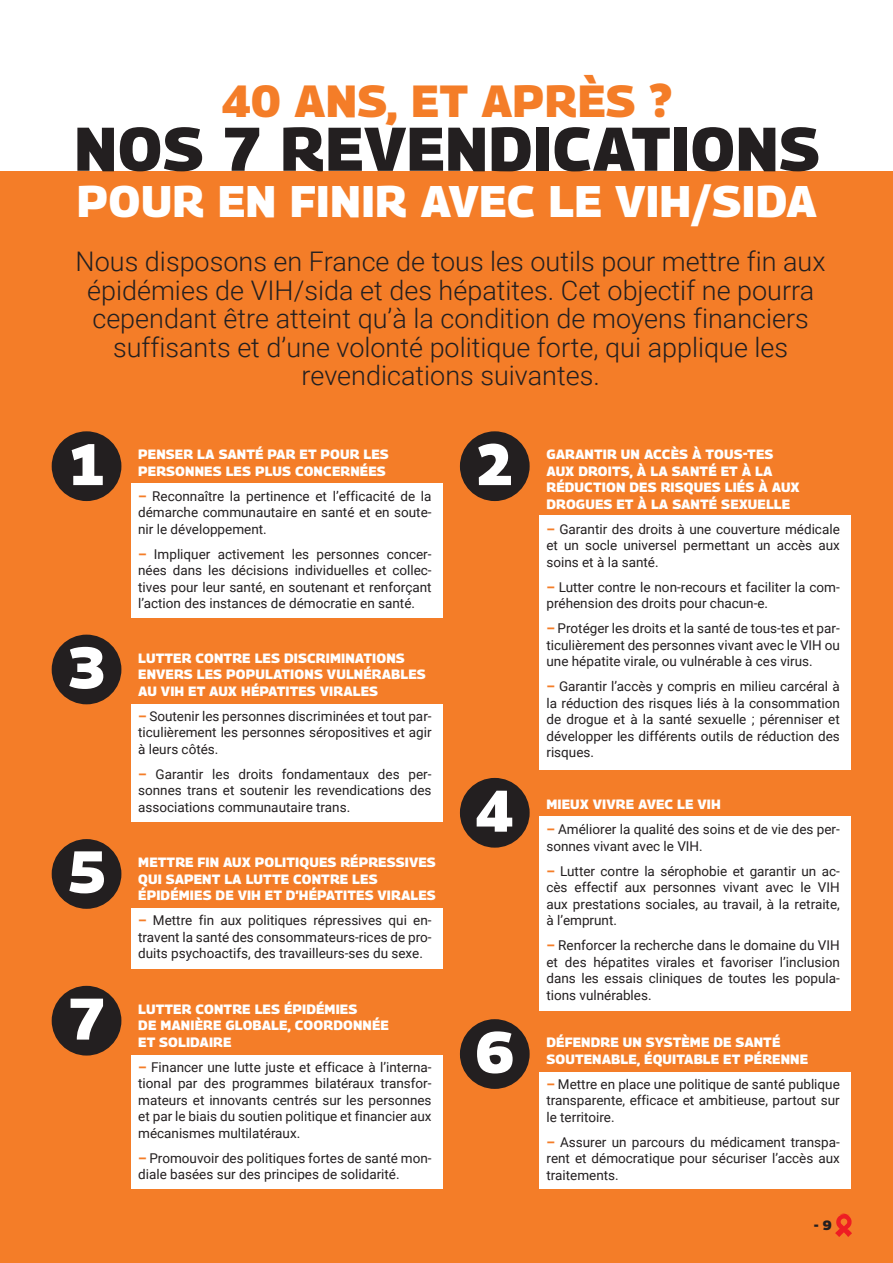
<style>
.page{position:relative;width:893px;height:1263px;background:#fff}
.page>*{position:absolute;margin:0;border:0;box-sizing:border-box;transform-origin:0 0}
.t1{font:900 61.5px "Panorama";letter-spacing:.01em;color:#231f20}
.t2{font:900 58.5px "Panorama";color:#fff}
.t3{font:900 45px "Panorama";letter-spacing:.01em;color:#f47d28}
.t4{font:900 44.25px "Panorama";letter-spacing:.01em;color:#fff}
.t5{font:300 27px/28.5px "Roboto";color:#231f20;text-align:center}
.t6{font:13.5px/16.5px "Roboto";color:#231f20;text-align:justify}
.t7{font:900 13.5px/16.5px "Panorama";letter-spacing:.01em;color:#fff}
.t8{font:900 13.5px "Panorama";color:#231f20}
.s1{font-weight:900;color:#f47d28}
</style>
<div class="page">
<div style="left:0;top:157px;width:893px;height:1106px;background:#f47d28"></div>
<div style="left:0;top:0;width:893px;height:170px;background:#fff"></div>
<svg style="left:835px;top:1213px;width:17px;height:24px"></svg>
<div style="left:131px;top:483px;width:311px;height:135px;background:#fff"></div>
<div style="left:52px;top:431px;width:69px;height:70px;background:#231f20;border-radius:50%"></div>
<div style="left:131px;top:704px;width:311px;height:118px;background:#fff"></div>
<div style="left:52px;top:635px;width:69px;height:69px;background:#231f20;border-radius:50%"></div>
<div style="left:131px;top:908px;width:311px;height:61px;background:#fff"></div>
<div style="left:52px;top:839px;width:69px;height:70px;background:#231f20;border-radius:50%"></div>
<div style="left:131px;top:1055px;width:311px;height:134px;background:#fff"></div>
<div style="left:52px;top:986px;width:69px;height:69px;background:#231f20;border-radius:50%"></div>
<div style="left:539px;top:515px;width:311px;height:255px;background:#fff"></div>
<div style="left:460px;top:431px;width:70px;height:70px;background:#231f20;border-radius:50%"></div>
<div style="left:539px;top:817px;width:311px;height:194px;background:#fff"></div>
<div style="left:460px;top:778px;width:70px;height:70px;background:#231f20;border-radius:50%"></div>
<div style="left:539px;top:1072px;width:311px;height:117px;background:#fff"></div>
<div style="left:460px;top:1019px;width:70px;height:70px;background:#231f20;border-radius:50%"></div>
<h3 class="t3" style="left:222px;top:64px;width:452px">40 ANS, ET APRÈS ?</h3>
<h1 class="t1" style="left:74px;top:99px;width:747px">NOS 7 REVENDICATIONS</h1>
<h3 class="t4" style="left:77px;top:166px;width:742px">POUR EN FINIR AVEC LE VIH/SIDA</h3>
<p class="t5" style="left:76px;top:246px;width:751px">Nous disposons en France de tous les outils pour mettre fin aux épidémies de VIH/sida et des hépatites. Cet objectif ne pourra cependant être atteint qu’à la condition de moyens financiers suffisants et d’une volonté politique forte, qui applique les revendications suivantes.</p>
<h2 class="t2" style="left:67px;top:417px;width:40px">1</h2>
<p class="t7" style="left:138px;top:445px;width:252px">PENSER LA SANTÉ PAR ET POUR LES<br>PERSONNES LES PLUS CONCERNÉES</p>
<p class="t6" style="left:138px;top:487px;width:295px"><span class="s1">–</span> Reconnaître la pertinence et l’efficacité de la démarche communautaire en santé et en soute&shy;nir le développement.</p>
<p class="t6" style="left:138px;top:545px;width:295px"><span class="s1">–</span> Impliquer activement les personnes concer&shy;nées dans les décisions individuelles et collec&shy;tives pour leur santé, en soutenant et renforçant l’action des instances de démocratie en santé.</p>
<h2 class="t2" style="left:67px;top:620px;width:40px">3</h2>
<p class="t7" style="left:138px;top:649px;width:289px">LUTTER CONTRE LES DISCRIMINATIONS<br>ENVERS LES POPULATIONS VULNÉRABLES<br>AU VIH ET AUX HÉPATITES VIRALES</p>
<p class="t6" style="left:138px;top:707px;width:295px"><span class="s1">–</span> Soutenir les personnes discriminées et tout par&shy;ticulièrement les personnes séropositives et agir à leurs côtés.</p>
<p class="t6" style="left:138px;top:765px;width:295px"><span class="s1">–</span> Garantir les droits fondamentaux des per&shy;sonnes trans et soutenir les revendications des associations communautaire trans.</p>
<h2 class="t2" style="left:67px;top:824px;width:40px">5</h2>
<p class="t7" style="left:138px;top:853px;width:299px">METTRE FIN AUX POLITIQUES RÉPRESSIVES<br>QUI SAPENT LA LUTTE CONTRE LES<br>ÉPIDÉMIES DE VIH ET D’HÉPATITES VIRALES</p>
<p class="t6" style="left:138px;top:911px;width:295px"><span class="s1">–</span> Mettre fin aux politiques répressives qui en&shy;travent la santé des consommateurs-rices de pro&shy;duits psychoactifs, des travailleurs-ses du sexe.</p>
<h2 class="t2" style="left:67px;top:971px;width:40px">7</h2>
<p class="t7" style="left:138px;top:1000px;width:252px">LUTTER CONTRE LES ÉPIDÉMIES<br>DE MANIÈRE GLOBALE, COORDONNÉE<br>ET SOLIDAIRE</p>
<p class="t6" style="left:138px;top:1058px;width:295px"><span class="s1">–</span> Financer une lutte juste et efficace à l’interna&shy;tional par des programmes bilatéraux transfor&shy;mateurs et innovants centrés sur les personnes et par le biais du soutien politique et financier aux mécanismes multilatéraux.</p>
<p class="t6" style="left:138px;top:1149px;width:295px"><span class="s1">–</span> Promouvoir des politiques fortes de santé mon&shy;diale basées sur des principes de solidarité.</p>
<h2 class="t2" style="left:475px;top:417px;width:40px">2</h2>
<h2 class="t2" style="left:475px;top:763px;width:40px">4</h2>
<h2 class="t2" style="left:475px;top:1005px;width:40px">6</h2>
<p class="t7" style="left:546px;top:445px;width:255px">GARANTIR UN ACCÈS À TOUS-TES<br>AUX DROITS, À LA SANTÉ ET À LA<br>RÉDUCTION DES RISQUES LIÉS À AUX<br>DROGUES ET À LA SANTÉ SEXUELLE</p>
<p class="t6" style="left:546px;top:520px;width:295px"><span class="s1">–</span> Garantir des droits à une couverture médicale et un socle universel permettant un accès aux soins et à la santé.</p>
<p class="t6" style="left:546px;top:578px;width:295px"><span class="s1">–</span> Lutter contre le non-recours et faciliter la com&shy;préhension des droits pour chacun-e.</p>
<p class="t6" style="left:546px;top:620px;width:295px"><span class="s1">–</span> Protéger les droits et la santé de tous-tes et par&shy;ticulièrement des personnes vivant avec le VIH ou une hépatite virale, ou vulnérable à ces virus.</p>
<p class="t6" style="left:546px;top:678px;width:295px"><span class="s1">–</span> Garantir l’accès y compris en milieu carcéral à la réduction des risques liés à la consommation de drogue et à la santé sexuelle ; pérenniser et développer les différents outils de réduction des risques.</p>
<p class="t7" style="left:546px;top:795px;width:176px">MIEUX VIVRE AVEC LE VIH</p>
<p class="t6" style="left:546px;top:821px;width:295px"><span class="s1">–</span> Améliorer la qualité des soins et de vie des per&shy;sonnes vivant avec le VIH.</p>
<p class="t6" style="left:546px;top:862px;width:295px"><span class="s1">–</span> Lutter contre la sérophobie et garantir un ac&shy;cès effectif aux personnes vivant avec le VIH aux prestations sociales, au travail, à la retraite, à l’emprunt.</p>
<p class="t6" style="left:546px;top:937px;width:295px"><span class="s1">–</span> Renforcer la recherche dans le domaine du VIH et des hépatites virales et favoriser l’inclusion dans les essais cliniques de toutes les popula&shy;tions vulnérables.</p>
<p class="t7" style="left:546px;top:1033px;width:263px">DÉFENDRE UN SYSTÈME DE SANTÉ<br>SOUTENABLE, ÉQUITABLE ET PÉRENNE</p>
<p class="t6" style="left:546px;top:1075px;width:295px"><span class="s1">–</span> Mettre en place une politique de santé publique transparente, efficace et ambitieuse, partout sur le territoire.</p>
<p class="t6" style="left:546px;top:1133px;width:295px"><span class="s1">–</span> Assurer un parcours du médicament transpa&shy;rent et démocratique pour sécuriser l’accès aux traitements.</p>
<p class="t8" style="left:814px;top:1214px;width:19px">- 9</p>
</div>
